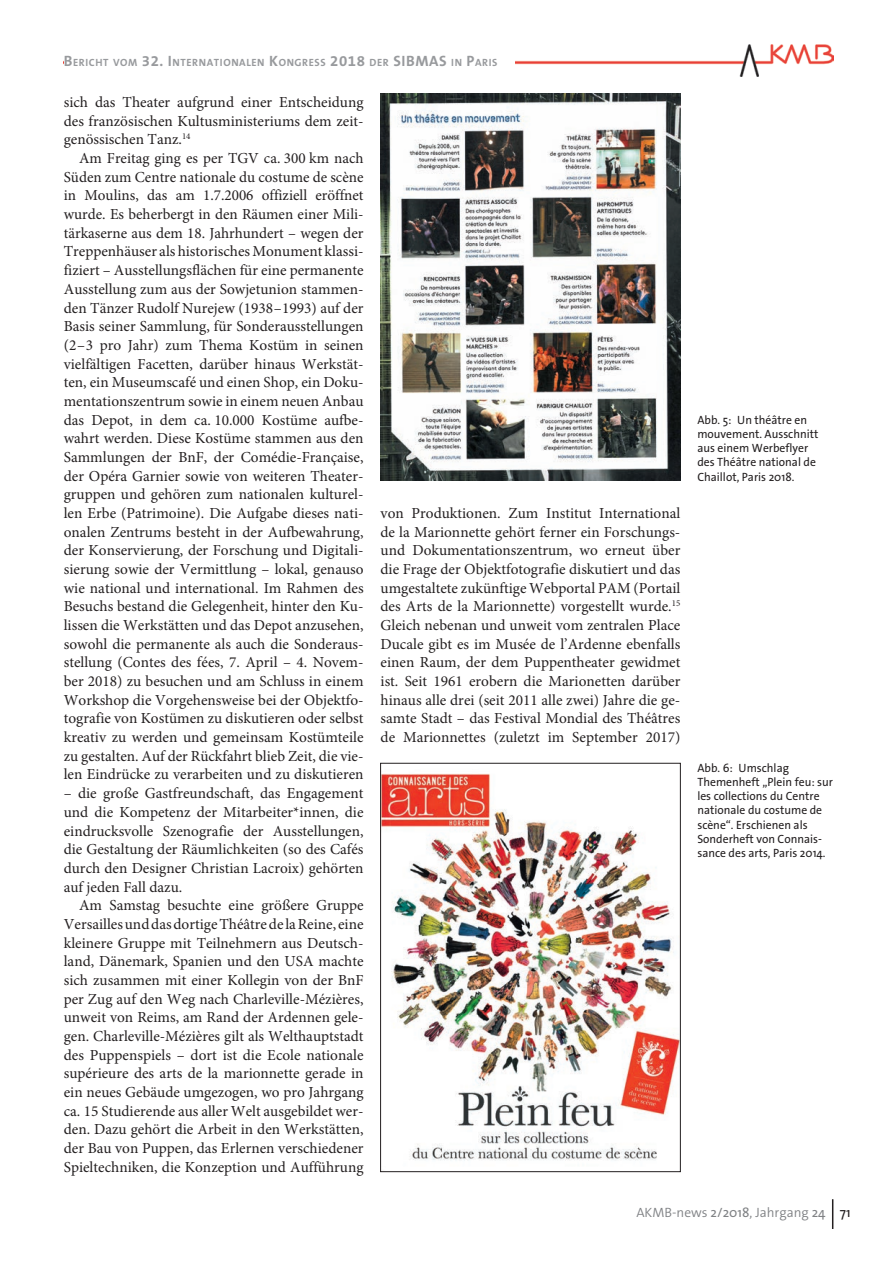
<style>
.page{position:relative;width:893px;height:1263px;background:#fff}
.page>*{position:absolute;margin:0;border:0;box-sizing:border-box;transform-origin:0 0}
.t1{font:15.3px/18.8px "Minion Pro";color:#231f20;text-align:justify}
.t2{font:300 13.5px "The Sans B4";color:#808285}
.t3{font:12px/14.2px "The Sans B5 Plain";color:#231f20}
.t4{font:700 10.5px "The Sans B7";letter-spacing:.055em;color:#989a9d}
.s1{font-size:15px}
.s2{font-family:"The Mix"}
.s3{font-family:"The Mix";font-weight:400}
.s4{font-family:"The Mix";font-weight:400;color:#231f20}
</style>
<div class="page">
<img style="left:515px;top:44px;width:318px;height:33px">
<hr style="left:832px;top:1199px;width:1px;height:30px;background:#231f20">
<img style="left:381px;top:94px;width:299px;height:387px">
<img style="left:382px;top:773px;width:297px;height:388px">
<div style="left:380px;top:763px;width:301px;height:409px;border:1px solid #231f20"></div>
<p class="t4" style="left:64px;top:57px;width:363px"><span class="s1">B</span>ERICHT VOM <span class="s1">32. I</span> NTERNATIONALEN <span class="s1">K</span>ONGRESS <span class="s1">2018</span> DER <span class="s1">SI BMAS</span></p>
<p class="t4" style="left:451px;top:57px;width:48px">IN <span class="s1">P</span>ARIS</p>
<p class="t1" style="left:64px;top:93px;width:301px">sich das Theater aufgrund einer Entscheidung des französischen Kultusministeriums dem zeit&shy;genössischen Tanz.<sup>14</sup></p>
<p class="t1" style="left:64px;top:149px;width:301px;text-indent:15px">Am Freitag ging es per TGV ca. 300 km nach Süden zum Centre nationale du costume de scène in Moulins, das am 1.7.2006 offiziell eröffnet wurde. Es beherbergt in den Räumen einer Mili&shy;tärkaserne aus dem 18. Jahrhundert – wegen der Treppenhäuser als historisches Monument klassi&shy;fiziert – Ausstellungsflächen für eine permanente Ausstellung zum aus der Sowjetunion stammen&shy;den Tänzer Rudolf Nurejew (1938–1993) auf der Basis seiner Sammlung, für Sonderausstellungen (2–3 pro Jahr) zum Thema Kostüm in seinen vielfältigen Facetten, darüber hinaus Werkstät&shy;ten, ein Museumscafé und einen Shop, ein Doku&shy;mentationszentrum sowie in einem neuen Anbau das Depot, in dem ca. 10.000 Kostüme aufbe&shy;wahrt werden. Diese Kostüme stammen aus den Sammlungen der BnF, der Comédie-Française, der Opéra Garnier sowie von weiteren Theater&shy;gruppen und gehören zum nationalen kulturel&shy;len Erbe (Patrimoine). Die Aufgabe dieses nati&shy;onalen Zentrums besteht in der Aufbewahrung, der Konservierung, der Forschung und Digitali&shy;sierung sowie der Vermittlung – lokal, genauso wie national und international. Im Rahmen des Besuchs bestand die Gelegenheit, hinter den Ku&shy;lissen die Werkstätten und das Depot anzusehen, sowohl die permanente als auch die Sonderaus&shy;stellung (Contes des fées, 7. April – 4. Novem&shy;ber 2018) zu besuchen und am Schluss in einem Workshop die Vorgehensweise bei der Objektfo&shy;tografie von Kostümen zu diskutieren oder selbst kreativ zu werden und gemeinsam Kostümteile zu gestalten. Auf der Rückfahrt blieb Zeit, die vie&shy;len Eindrücke zu verarbeiten und zu diskutieren</p>
<p class="t1" style="left:64px;top:784px;width:301px">– die große Gastfreundschaft, das Engagement und die Kompetenz der Mitarbeiter*innen, die eindrucksvolle Szenografie der Ausstellungen, die Gestaltung der Räumlichkeiten (so des Cafés durch den Designer Christian Lacroix) gehörten auf jeden Fall dazu.</p>
<p class="t1" style="left:64px;top:896px;width:301px;text-indent:15px">Am Samstag besuchte eine größere Gruppe Versailles und das dortige Théâtre de la Reine, eine kleinere Gruppe mit Teilnehmern aus Deutsch&shy;land, Dänemark, Spanien und den USA machte sich zusammen mit einer Kollegin von der BnF per Zug auf den Weg nach Charleville-Mézières, unweit von Reims, am Rand der Ardennen gele&shy;gen. Charleville-Mézières gilt als Welthauptstadt des Puppenspiels – dort ist die Ecole nationale supérieure des arts de la marionnette gerade in ein neues Gebäude umgezogen, wo pro Jahrgang ca. 15 Studierende aus aller Welt ausgebildet wer&shy;den. Dazu gehört die Arbeit in den Werkstätten, der Bau von Puppen, das Erlernen verschiedener Spieltechniken, die Konzeption und Aufführung</p>
<p class="t1" style="left:381px;top:504px;width:301px">von Produktionen. Zum Institut International de la Marionnette gehört ferner ein Forschungs&shy;und Dokumentationszentrum, wo erneut über die Frage der Objektfotografie diskutiert und das umgestaltete zukünftige Webportal PAM (Portail des Arts de la Marionnette) vorgestellt wurde.<sup>15<br></sup>Gleich nebenan und unweit vom zentralen Place Ducale gibt es im Musée de l’Ardenne ebenfalls einen Raum, der dem Puppentheater gewidmet ist. Seit 1961 erobern die Marionetten darüber hinaus alle drei (seit 2011 alle zwei) Jahre die ge&shy;samte Stadt – das Festival Mondial des Théâtres de Marionnettes (zuletzt im September 2017)</p>
<p class="t3" style="left:697px;top:413px;width:123px">Abb. <span class="s2">5</span>: Un théâtre en mouvement. Ausschnitt aus einem Werbeflyer des Théâtre national de<br>Chaillot, Paris <span class="s2">2018</span>.</p>
<p class="t3" style="left:697px;top:761px;width:137px">Abb. <span class="s2">6</span>: Umschlag<br>Themenheft „Plein feu: sur les collections du Centre nationale du costume de scène“. Erschienen als<br>Sonderheft von Connais&shy;sance des arts, Paris <span class="s2">2014</span>.</p>
<p class="t2" style="left:636px;top:1205px;width:216px">AKMB-news <span class="s3">2/2018</span>, Jahrgang <span class="s3">24</span> <span class="s4">71</span></p>
</div>
